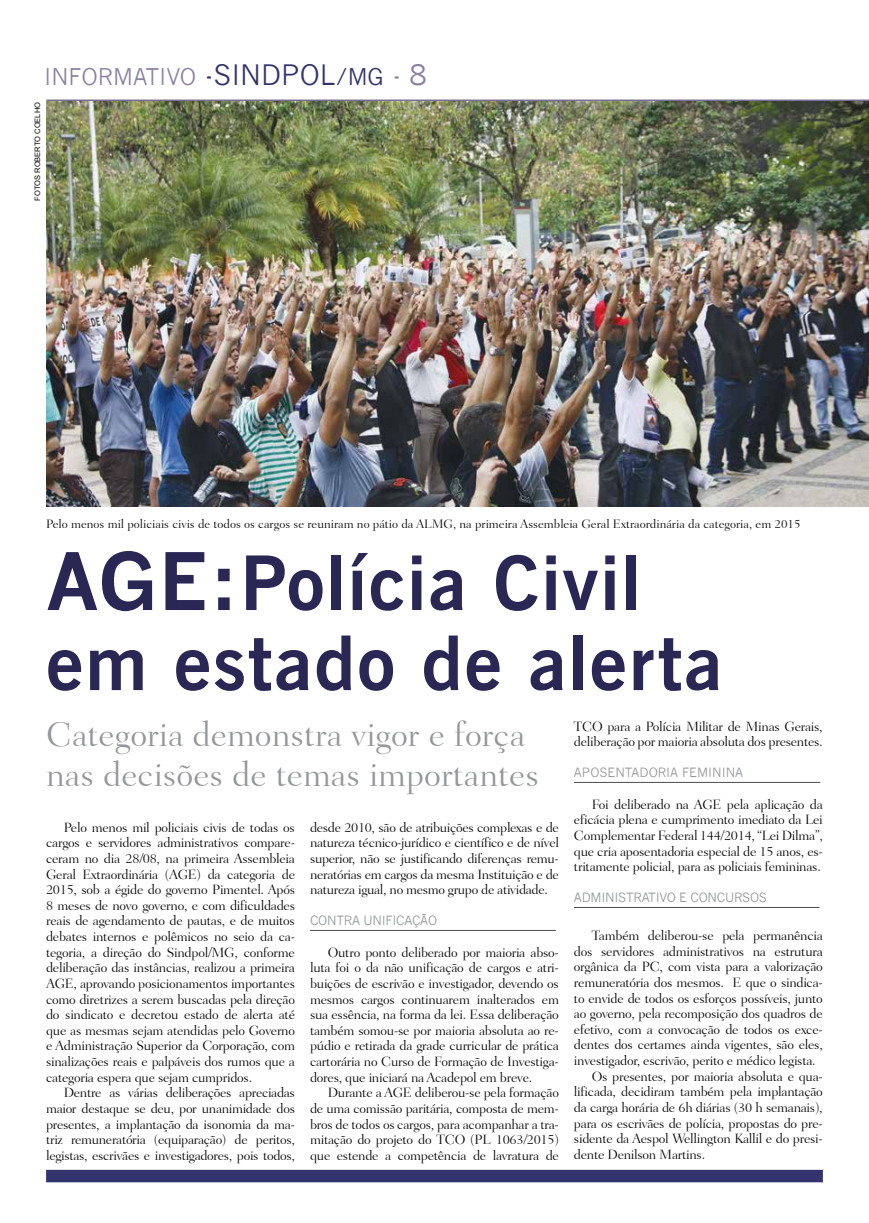
<style>
.page{position:relative;width:869px;height:1223px;background:#fff}
.page>*{position:absolute;margin:0;border:0;box-sizing:border-box;transform-origin:0 0}
.t1{font:700 75px/80px "News Gothic BT";letter-spacing:.025em;color:#2a2755}
.t2{font:300 35px/40px "Fairfield LH45";color:#95979a}
.t3{font:22.5px "News Gothic";color:#8c81a3}
.t4{font:22.5px "News Gothic";color:#33346e}
.t5{font:300 13.75px/15.6px "Fairfield LH45";letter-spacing:-.02em;color:#000;text-align:justify}
.t6{font:300 12.5px "Fairfield LH45";color:#000}
.t7{font:12.5px "News Gothic";letter-spacing:-.02em;color:#95979a}
.t8{font:12.5px "News Gothic";color:#95979a}
.t9{font:7.5px "Arial";color:#000}
.s1{font-size:27.5px;color:#33346e}
.s2{font-size:27.5px;color:#8c81a3}
.s3{font-family:"News Gothic";font-size:77.5px}
</style>
<div class="page">
<hr style="left:46px;top:99px;width:822px;height:3px;background:#7a7096">
<div style="left:46px;top:1169px;width:776px;height:13px;background:#33346e"></div>
<img style="left:46px;top:102px;width:822px;height:404px">
<hr style="left:310px;top:930px;width:245px;height:1px;background:#4d4d4d">
<hr style="left:573px;top:782px;width:246px;height:1px;background:#4d4d4d">
<hr style="left:573px;top:907px;width:246px;height:1px;background:#4d4d4d">
<h3 class="t3" style="left:44px;top:64px;width:205px">INFORMATIVO <span class="s1">-SINDPOL</span></h3>
<h3 class="t4" style="left:335px;top:64px;width:92px">/MG <span class="s2">- 8</span></h3>
<p class="t9" style="left:33px;top:200px;width:100px;rotate:-90deg">fotos ROBERTO COELHO</p>
<p class="t6" style="left:46px;top:516px;width:755px">Pelo menos mil policiais civis de todos os cargos se reuniram no pátio da ALMG, na primeira Assembleia Geral Extraordinária da categoria, em 2015</p>
<h1 class="t1" style="left:46px;top:542px;width:677px"><span class="s3">AGE :</span>Polícia Civil em estado de alerta</h1>
<h2 class="t2" style="left:46px;top:714px;width:494px">Categoria demonstra vigor e força nas decisões de temas importantes</h2>
<p class="t5" style="left:46px;top:819px;width:250px;text-indent:18px">Pelo menos mil policiais civis de todas os cargos e servidores administrativos compare&shy;ceram no dia 28/08, na primeira Assembleia Geral Extraordinária (AGE) da categoria de 2015, sob a égide do governo Pimentel. Após 8 meses de novo governo, e com dificuldades reais de agendamento de pautas, e de muitos debates internos e polêmicos no seio da ca&shy;tegoria, a direção do Sindpol/MG, conforme deliberação das instâncias, realizou a primeira AGE, aprovando posicionamentos importantes como diretrizes a serem buscadas pela direção do sindicato e decretou estado de alerta até que as mesmas sejam atendidas pelo Governo e Administração Superior da Corporação, com sinalizações reais e palpáveis dos rumos que a categoria espera que sejam cumpridos.</p>
<p class="t5" style="left:46px;top:1085px;width:250px;text-indent:18px">Dentre as várias deliberações apreciadas maior destaque se deu, por unanimidade dos presentes, a implantação da isonomia da ma&shy;triz remuneratória (equiparação) de peritos, legistas, escrivães e investigadores, pois todos,</p>
<p class="t5" style="left:573px;top:718px;width:250px">TCO para a Polícia Militar de Minas Gerais, deliberação por maioria absoluta dos presentes.</p>
<p class="t8" style="left:573px;top:765px;width:170px">APOSENTADORIA FEM ININA</p>
<p class="t5" style="left:573px;top:796px;width:250px;text-indent:18px">Foi deliberado na AGE pela aplicação da eficácia plena e cumprimento imediato da Lei Complementar Federal 144/2014, “Lei Dilma”, que cria aposentadoria especial de 15 anos, es&shy;tritamente policial, para as policiais femininas.</p>
<p class="t7" style="left:573px;top:890px;width:193px">ADM INISTRATIVO E CONCURSOS</p>
<p class="t5" style="left:591px;top:927px;width:232px">Também deliberou-se pela permanência</p>
<p class="t5" style="left:573px;top:943px;width:250px">dos servidores administrativos na estrutura</p>
<p class="t5" style="left:573px;top:959px;width:250px">orgânica da PC, com vista para a valorização</p>
<p class="t5" style="left:573px;top:974px;width:250px">remuneratória dos mesmos. E que o sindica-</p>
<p class="t5" style="left:573px;top:990px;width:250px">to envide de todos os esforços possíveis, junto</p>
<p class="t5" style="left:573px;top:1005px;width:250px">ao governo, pela recomposição dos quadros de</p>
<p class="t5" style="left:573px;top:1021px;width:250px">efetivo, com a convocação de todos os exce-</p>
<p class="t5" style="left:573px;top:1037px;width:250px">dentes dos certames ainda vigentes, são eles,</p>
<p class="t5" style="left:573px;top:1052px;width:243px">investigador, escrivão, perito e médico legista.</p>
<p class="t5" style="left:591px;top:1068px;width:232px">Os presentes, por maioria absoluta e qua-</p>
<p class="t5" style="left:573px;top:1083px;width:250px">lificada, decidiram também pela implantação</p>
<p class="t5" style="left:573px;top:1099px;width:250px">da carga horária de 6h diárias (30 h semanais),</p>
<p class="t5" style="left:573px;top:1115px;width:250px">para os escrivães de polícia, propostas do pre-</p>
<p class="t5" style="left:573px;top:1130px;width:250px">sidente da Aespol Wellington Kallil e do presi-</p>
<p class="t5" style="left:573px;top:1146px;width:133px">dente Denilson Martins.</p>
<p class="t5" style="left:310px;top:819px;width:250px">desde 2010, são de atribuições complexas e de natureza técnico-jurídico e científico e de nível superior, não se justificando diferenças remu&shy;neratórias em cargos da mesma Instituição e de natureza igual, no mesmo grupo de atividade.</p>
<p class="t7" style="left:310px;top:913px;width:128px">CONTRA UNIFICAÇÃO</p>
<p class="t5" style="left:310px;top:944px;width:250px;text-indent:18px">Outro ponto deliberado por maioria abso&shy;luta foi o da não unificação de cargos e atri&shy;buições de escrivão e investigador, devendo os mesmos cargos continuarem inalterados em sua essência, na forma da lei. Essa deliberação também somou-se por maioria absoluta ao re&shy;púdio e retirada da grade curricular de prática cartorária no Curso de Formação de Investiga&shy;dores, que iniciará na Acadepol em breve.</p>
<p class="t5" style="left:310px;top:1085px;width:250px;text-indent:18px">Durante a AGE deliberou-se pela formação de uma comissão paritária, composta de mem&shy;bros de todos os cargos, para acompanhar a tra&shy;mitação do projeto do TCO (PL 1063/2015) que estende a competência de lavratura de</p>
</div>
